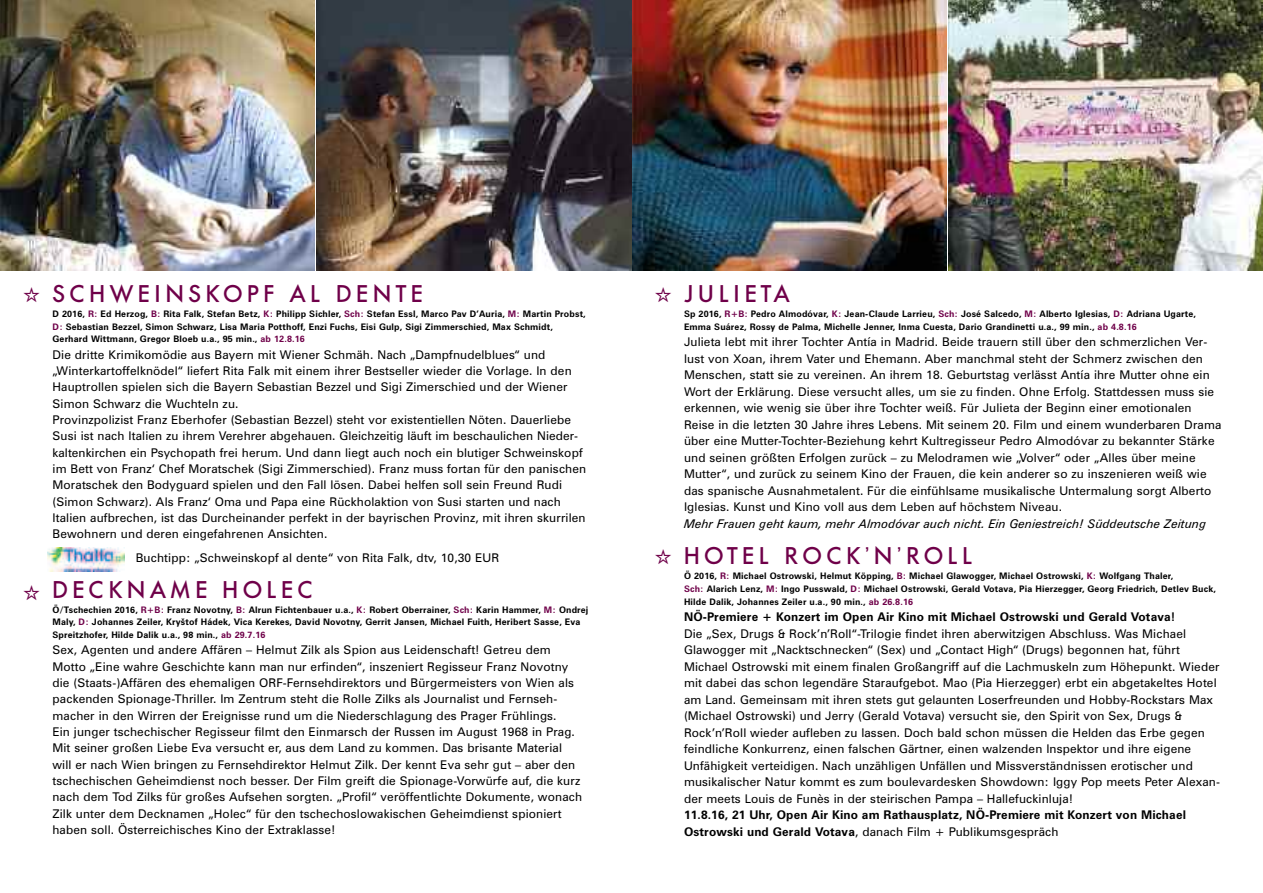
<style>
.page{position:relative;width:1263px;height:893px;background:#fff}
.page>*{position:absolute;margin:0;border:0;box-sizing:border-box;transform-origin:0 0}
.t1{font:500 24px "Futura BQ";letter-spacing:.17em;color:#6f0049}
.t2{font:500 24px "Futura BQ";letter-spacing:.19em;color:#6f0049}
.t3{font:12px/16.4px "Zurich BT";letter-spacing:.01em;color:#000}
.t4{font:700 12px/16.5px "Zurich BT";letter-spacing:.01em;color:#000}
.t5{font:italic 12px "Zurich BT";color:#000}
.t6{font:700 9px/12.6px "Zurich BT";letter-spacing:.015em;color:#000}
.s1{color:#6f0049}
.s2{font-weight:400}
</style>
<div class="page">
<img style="left:317px;top:0;width:629px;height:270px">
<img style="left:948px;top:0;width:315px;height:270px">
<img style="left:0;top:0;width:315px;height:270px">
<img style="left:48px;top:548px;width:77px;height:24px">
<h1 class="t1" style="left:53px;top:280px;width:372px">SCHWEINSKOPF AL DENTE</h1>
<p class="t6" style="left:53px;top:308px;width:535px">D 2016, <span class="s1">R:</span> Ed Herzog, <span class="s1">B:</span> Rita Falk, Stefan Betz, <span class="s1">K:</span> Philipp Sichler, <span class="s1">Sch:</span> Stefan Essl, Marco Pav D’Auria, <span class="s1">M:</span> Martin Probst,<br><span class="s1">D:</span> Sebastian Bezzel, Simon Schwarz, Lisa Maria Potthoff, Enzi Fuchs, Eisi Gulp, Sigi Zimmerschied, Max Schmidt,<br>Gerhard Wittmann, Gregor Bloeb u.a., 95 min., <span class="s1">ab 12.8.16</span></p>
<p class="t3" style="left:53px;top:347px;width:535px">Die dritte Krimikomödie aus Bayern mit Wiener Schmäh. Nach „Dampfnudelblues“ und „Winterkartoffelknödel“ liefert Rita Falk mit einem ihrer Bestseller wieder die Vorlage. In den Hauptrollen spielen sich die Bayern Sebastian Bezzel und Sigi Zimerschied und der Wiener Simon Schwarz die Wuchteln zu.<br>Provinzpolizist Franz Eberhofer (Sebastian Bezzel) steht vor existentiellen Nöten. Dauerliebe Susi ist nach Italien zu ihrem Verehrer abgehauen. Gleichzeitig läuft im beschaulichen Nieder&shy;kaltenkirchen ein Psychopath frei herum. Und dann liegt auch noch ein blutiger Schweinskopf im Bett von Franz‘ Chef Moratschek (Sigi Zimmerschied). Franz muss fortan für den panischen Moratschek den Bodyguard spielen und den Fall lösen. Dabei helfen soll sein Freund Rudi (Simon Schwarz). Als Franz‘ Oma und Papa eine Rückholaktion von Susi starten und nach Italien aufbrechen, ist das Durcheinander perfekt in der bayrischen Provinz, mit ihren skurrilen Bewohnern und deren eingefahrenen Ansichten.</p>
<p class="t3" style="left:136px;top:551px;width:365px">Buchtipp: „Schweinskopf al dente“ von Rita Falk, dtv, 10,30 EUR</p>
<h1 class="t1" style="left:53px;top:576px;width:261px">DECKNAME HOLEC</h1>
<p class="t6" style="left:53px;top:604px;width:537px">Ö/Tschechien 2016, <span class="s1">R+B:</span> Franz Novotny, <span class="s1">B:</span> Alrun Fichtenbauer u.a., <span class="s1">K:</span> Robert Oberrainer, <span class="s1">Sch:</span> Karin Hammer, <span class="s1">M:</span> Ondrej<br>Maly, <span class="s1">D:</span> Johannes Zeiler, Kryštof Hádek, Vica Kerekes, David Novotny, Gerrit Jansen, Michael Fuith, Heribert Sasse, Eva<br>Spreitzhofer, Hilde Dalik u.a., 98 min., <span class="s1">ab 29.7.16</span></p>
<p class="t3" style="left:52px;top:643px;width:531px">Sex, Agenten und andere Affären – Helmut Zilk als Spion aus Leidenschaft! Getreu dem Motto „Eine wahre Geschichte kann man nur erfinden“, inszeniert Regisseur Franz Novotny die (Staats-)Affären des ehemaligen ORF-Fernsehdirektors und Bürgermeisters von Wien als packenden Spionage-Thriller. Im Zentrum steht die Rolle Zilks als Journalist und Fernseh&shy;macher in den Wirren der Ereignisse rund um die Niederschlagung des Prager Frühlings.<br>Ein junger tschechischer Regisseur filmt den Einmarsch der Russen im August 1968 in Prag.<br>Mit seiner großen Liebe Eva versucht er, aus dem Land zu kommen. Das brisante Material will er nach Wien bringen zu Fernsehdirektor Helmut Zilk. Der kennt Eva sehr gut – aber den tschechischen Geheimdienst noch besser. Der Film greift die Spionage-Vorwürfe auf, die kurz nach dem Tod Zilks für großes Aufsehen sorgten. „Profil“ veröffentlichte Dokumente, wonach Zilk unter dem Decknamen „Holec“ für den tschechoslowakischen Geheimdienst spioniert haben soll. Österreichisches Kino der Extraklasse!</p>
<h1 class="t2" style="left:684px;top:280px;width:108px">JULIETA</h1>
<p class="t6" style="left:684px;top:308px;width:513px">Sp 2016, <span class="s1">R+B:</span> Pedro Almodóvar, <span class="s1">K:</span> Jean-Claude Larrieu, <span class="s1">Sch:</span> José Salcedo, <span class="s1">M:</span> Alberto Iglesias, <span class="s1">D:</span> Adriana Ugarte,<br>Emma Suárez, Rossy de Palma, Michelle Jenner, Inma Cuesta, Dario Grandinetti u.a., 99 min., <span class="s1">ab 4.8.16</span></p>
<p class="t3" style="left:684px;top:335px;width:539px">Julieta lebt mit ihrer Tochter Antía in Madrid. Beide trauern still über den schmerzlichen Ver&shy;lust von Xoan, ihrem Vater und Ehemann. Aber manchmal steht der Schmerz zwischen den Menschen, statt sie zu vereinen. An ihrem 18. Geburtstag verlässt Antía ihre Mutter ohne ein Wort der Erklärung. Diese versucht alles, um sie zu finden. Ohne Erfolg. Stattdessen muss sie erkennen, wie wenig sie über ihre Tochter weiß. Für Julieta der Beginn einer emotionalen Reise in die letzten 30 Jahre ihres Lebens. Mit seinem 20. Film und einem wunderbaren Drama über eine Mutter-Tochter-Beziehung kehrt Kultregisseur Pedro Almodóvar zu bekannter Stärke und seinen größten Erfolgen zurück – zu Melodramen wie „Volver“ oder „Alles über meine Mutter“, und zurück zu seinem Kino der Frauen, die kein anderer so zu inszenieren weiß wie das spanische Ausnahmetalent. Für die einfühlsame musikalische Untermalung sorgt Alberto Iglesias. Kunst und Kino voll aus dem Leben auf höchstem Niveau.</p>
<p class="t5" style="left:684px;top:519px;width:524px">Mehr Frauen geht kaum, mehr Almodóvar auch nicht. Ein Geniestreich! Süddeutsche Zeitung</p>
<h1 class="t1" style="left:684px;top:542px;width:290px">HOTEL ROCK’N’ROLL</h1>
<p class="t6" style="left:684px;top:570px;width:533px">Ö 2016, <span class="s1">R:</span> Michael Ostrowski, Helmut Köpping, <span class="s1">B:</span> Michael Glawogger, Michael Ostrowski, <span class="s1">K:</span> Wolfgang Thaler,<br><span class="s1">Sch:</span> Alarich Lenz, <span class="s1">M:</span> Ingo Pusswald, <span class="s1">D:</span> Michael Ostrowski, Gerald Votava, Pia Hierzegger, Georg Friedrich, Detlev Buck,<br>Hilde Dalik, Johannes Zeiler u.a., 90 min., <span class="s1">ab 26.8.16</span></p>
<p class="t4" style="left:684px;top:610px;width:493px">NÖ-Premiere + Konzert im Open Air Kino mit Michael Ostrowski und Gerald Votava!</p>
<p class="t3" style="left:684px;top:626px;width:538px">Die „Sex, Drugs &amp; Rock’n’Roll“-Trilogie findet ihren aberwitzigen Abschluss. Was Michael Glawogger mit „Nacktschnecken“ (Sex) und „Contact High“ (Drugs) begonnen hat, führt Michael Ostrowski mit einem finalen Großangriff auf die Lachmuskeln zum Höhepunkt. Wieder mit dabei das schon legendäre Staraufgebot. Mao (Pia Hierzegger) erbt ein abgetakeltes Hotel am Land. Gemeinsam mit ihren stets gut gelaunten Loserfreunden und Hobby-Rockstars Max (Michael Ostrowski) und Jerry (Gerald Votava) versucht sie, den Spirit von Sex, Drugs &amp; Rock’n’Roll wieder aufleben zu lassen. Doch bald schon müssen die Helden das Erbe gegen feindliche Konkurrenz, einen falschen Gärtner, einen walzenden Inspektor und ihre eigene Unfähigkeit verteidigen. Nach unzähligen Unfällen und Missverständnissen erotischer und musikalischer Natur kommt es zum boulevardesken Showdown: Iggy Pop meets Peter Alexan&shy;der meets Louis de Funès in der steirischen Pampa – Hallefuckinluja!</p>
<p class="t4" style="left:684px;top:808px;width:503px">11.8.16, 21 Uhr, Open Air Kino am Rathausplatz, NÖ-Premiere mit Konzert von Michael<br>Ostrowski und Gerald Votava<span class="s2">, danach Film + Publikumsgespräch</span></p>
</div>
